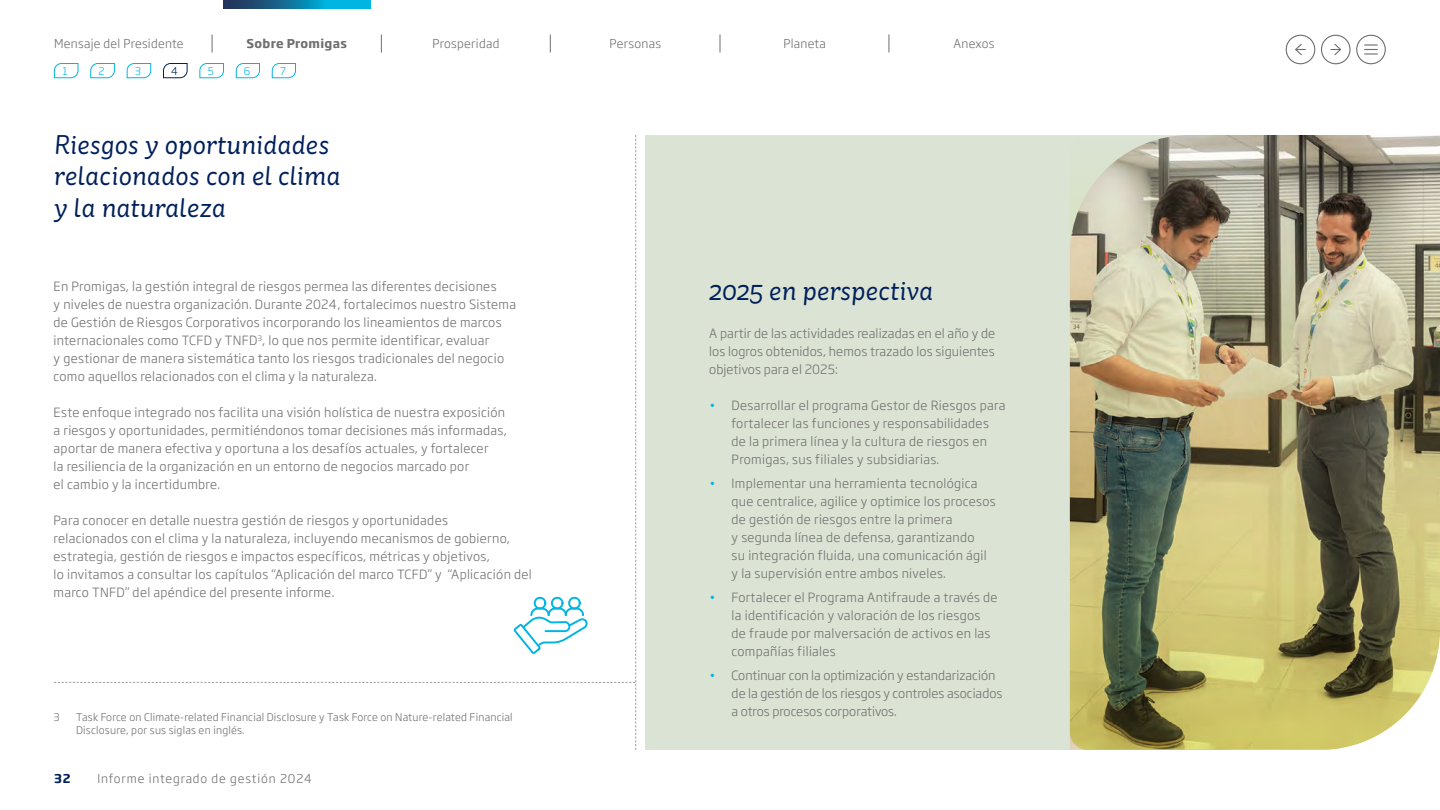
<style>
.page{position:relative;width:1440px;height:810px;background:#fff}
.page>*{position:absolute;margin:0;border:0;box-sizing:border-box;transform-origin:0 0}
.t1{font:italic 27px/31.5px "St Ryde";color:#00205b}
.t2{font:300 12.6px/18px "Soho Gothic Pro";letter-spacing:.025em;color:#706f6f}
.t3{font:300 12.6px/18px "Soho Gothic Pro";color:#706f6f}
.t4{font:300 12px "Soho Gothic Pro";letter-spacing:.025em;color:#706f6f}
.t5{font:300 12px "Soho Gothic Pro";letter-spacing:.075em;color:#706f6f}
.t6{font:700 12px "Soho Gothic Pro";letter-spacing:.025em;color:#706f6f}
.t7{font:700 12px "Soho Gothic Pro";color:#00205b}
.t8{font:300 10.5px/13.5px "Soho Gothic Pro";letter-spacing:.02em;color:#706f6f}
.t9{font:300 10.5px "Soho Gothic Pro";color:#00b5e2}
.t10{font:300 10.5px "Soho Gothic Pro";color:#00205b}
.s1{color:#00b5e2}
</style>
<div class="page">
<div style="left:645px;top:135px;width:583px;height:615px;background:#dbe4d4"></div>
<svg style="left:54px;top:135px;width:582px;height:615px"></svg>
<img style="left:1070px;top:135px;width:370px;height:615px">
<div style="left:1286px;top:35px;width:29px;height:29px;border:1px solid #706f6f;border-radius:50%"></div>
<svg style="left:1295px;top:43px;width:10px;height:13px"></svg>
<div style="left:1321px;top:35px;width:30px;height:29px;border:1px solid #706f6f;border-radius:50%"></div>
<svg style="left:1331px;top:43px;width:10px;height:12px"></svg>
<div style="left:1356px;top:35px;width:30px;height:29px;border:1px solid #706f6f;border-radius:50%"></div>
<svg style="left:1365px;top:44px;width:12px;height:11px"></svg>
<svg style="left:223px;top:0;width:147px;height:9px"></svg>
<svg style="left:381px;top:34px;width:1px;height:18px"></svg>
<svg style="left:212px;top:34px;width:1px;height:18px"></svg>
<svg style="left:550px;top:34px;width:1px;height:18px"></svg>
<svg style="left:720px;top:34px;width:1px;height:18px"></svg>
<svg style="left:889px;top:34px;width:1px;height:18px"></svg>
<svg style="left:54px;top:63px;width:25px;height:16px"></svg>
<svg style="left:236px;top:63px;width:24px;height:16px"></svg>
<svg style="left:272px;top:63px;width:24px;height:16px"></svg>
<svg style="left:126px;top:63px;width:26px;height:16px"></svg>
<svg style="left:90px;top:63px;width:25px;height:16px"></svg>
<svg style="left:163px;top:63px;width:25px;height:16px"></svg>
<svg style="left:199px;top:63px;width:25px;height:16px"></svg>
<p class="t4" style="left:54px;top:34px;width:131px">Mensaje del Presidente</p>
<p class="t6" style="left:247px;top:34px;width:102px">Sobre Promigas</p>
<p class="t4" style="left:433px;top:34px;width:68px">Prosperidad</p>
<p class="t4" style="left:610px;top:34px;width:53px">Personas</p>
<p class="t4" style="left:783px;top:34px;width:44px">Planeta</p>
<p class="t4" style="left:953px;top:34px;width:42px">Anexos</p>
<p class="t9" style="left:63px;top:63px;width:7px">1</p>
<p class="t9" style="left:99px;top:63px;width:8px">2</p>
<p class="t9" style="left:135px;top:63px;width:8px">3</p>
<p class="t10" style="left:171px;top:63px;width:8px">4</p>
<p class="t9" style="left:208px;top:63px;width:8px">5</p>
<p class="t9" style="left:244px;top:63px;width:8px">6</p>
<p class="t9" style="left:280px;top:63px;width:7px">7</p>
<h1 class="t1" style="left:54px;top:128px;width:288px">Riesgos y oportunidades relacionados con el clima y la naturaleza</h1>
<p class="t2" style="left:54px;top:276px;width:464px">En Promigas, la gestión integral de riesgos permea las diferentes decisiones<br>y niveles de nuestra organización. Durante 2024, fortalecimos nuestro Sistema de Gestión de Riesgos Corporativos incorporando los lineamientos de marcos internacionales como TCFD y TNFD<sup>3</sup>, lo que nos permite identificar, evaluar<br>y gestionar de manera sistemática tanto los riesgos tradicionales del negocio como aquellos relacionados con el clima y la naturaleza.</p>
<p class="t2" style="left:54px;top:402px;width:455px">Este enfoque integrado nos facilita una visión holística de nuestra exposición a riesgos y oportunidades, permitiéndonos tomar decisiones más informadas, aportar de manera efectiva y oportuna a los desafíos actuales, y fortalecer<br>la resiliencia de la organización en un entorno de negocios marcado por<br>el cambio y la incertidumbre.</p>
<p class="t2" style="left:54px;top:510px;width:480px">Para conocer en detalle nuestra gestión de riesgos y oportunidades<br>relacionados con el clima y la naturaleza, incluyendo mecanismos de gobierno, estrategia, gestión de riesgos e impactos específicos, métricas y objetivos,<br>lo invitamos a consultar los capítulos “Aplicación del marco TCFD” y “Aplicación del marco TNFD” del apéndice del presente informe.</p>
<p class="t8" style="left:54px;top:709px;width:8px">3</p>
<p class="t8" style="left:76px;top:709px;width:438px">Task Force on Climate-related Financial Disclosure y Task Force on Nature-related Financial<br>Disclosure, por sus siglas en inglés.</p>
<p class="t7" style="left:54px;top:769px;width:18px">32</p>
<p class="t5" style="left:98px;top:769px;width:216px">Informe integrado de gestión 2024</p>
<h1 class="t1" style="left:709px;top:274px;width:226px">2025 en perspectiva</h1>
<p class="t2" style="left:709px;top:324px;width:288px;text-align:justify">A partir de las actividades realizadas en el año y de los logros obtenidos, hemos trazado los siguientes objetivos para el 2025:</p>
<p class="t2" style="left:732px;top:396px;width:275px;text-indent:-22px"><span class="s1">•</span> Desarrollar el programa Gestor de Riesgos para fortalecer las funciones y responsabilidades de la primera línea y la cultura de riesgos en Promigas, sus filiales y subsidiarias.</p>
<p class="t2" style="left:732px;top:474px;width:266px;text-indent:-23px"><span class="s1">•</span> Implementar una herramienta tecnológica que centralice, agilice y optimice los procesos de gestión de riesgos entre la primera<br>y segunda línea de defensa, garantizando<br>su integración fluida, una comunicación ágil y la supervisión entre ambos niveles.</p>
<p class="t2" style="left:732px;top:588px;width:267px;text-indent:-23px"><span class="s1">•</span> Fortalecer el Programa Antifraude a través de la identificación y valoración de los riesgos de fraude por malversación de activos en las compañías filiales</p>
<p class="t3" style="left:732px;top:666px;width:272px;text-indent:-23px"><span class="s1">•</span> Continuar con la optimización y estandarización de la gestión de los riesgos y controles asociados a otros procesos corporativos.</p>
</div>
